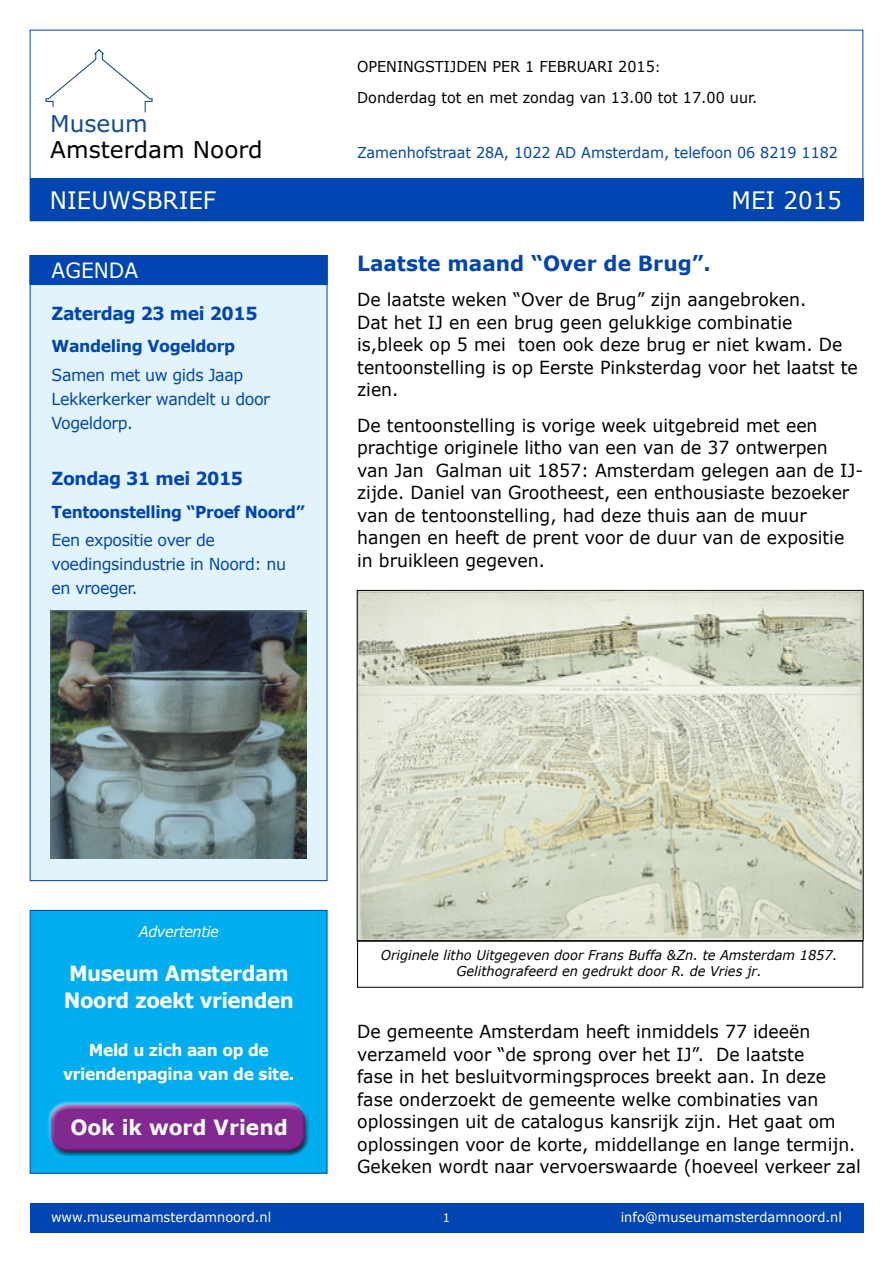
<style>
.page{position:relative;width:893px;height:1263px;background:#fff}
.page>*{position:absolute;margin:0;border:0;box-sizing:border-box;transform-origin:0 0}
.t1{font:24px "Verdana";color:#fff;scale:.96 1}
.t2{font:23.25px "Verdana";color:#000}
.t3{font:23.25px "Verdana";color:#124e90}
.t4{font:700 21px/27px "Verdana";letter-spacing:-.025em;color:#fff;scale:.94 1}
.t5{font:700 21px "Verdana";color:#0145b2;scale:.96 1}
.t6{font:700 21px "Verdana";color:#fff;scale:.96 1}
.t7{font:21px "Verdana";color:#fff;scale:.96 1}
.t8{font:18px/22.5px "Verdana";color:#000;scale:.96 1}
.t9{font:700 18px "Verdana";letter-spacing:-.025em;color:#0145b2;scale:.96 1}
.t10{font:16.5px/24px "Verdana";letter-spacing:-.025em;color:#0145b2;scale:.96 1}
.t11{font:700 16.5px/24px "Verdana";letter-spacing:-.025em;color:#fff;text-align:center;scale:.94 1}
.t12{font:700 16.5px "Verdana";letter-spacing:-.025em;color:#0145b2;scale:.94 1}
.t13{font:700 16.5px "Verdana";letter-spacing:-.025em;color:#0145b2;scale:.96 1}
.t14{font:15px/31px "Verdana";color:#000;scale:.96 1}
.t15{font:15px "Verdana";letter-spacing:-.005em;color:#0145b2;scale:.96 1}
.t16{font:italic 15px "Verdana";letter-spacing:-.025em;color:#fff;scale:.96 1}
.t17{font:italic 13.5px/16.5px "Verdana";color:#000;text-align:center;scale:.96 1}
.t18{font:13.5px "Verdana";color:#fff;scale:.96 1}
.t19{font:12px "Verdana";color:#fff;scale:.96 1}
.s1{font-size:13.5px}
</style>
<div class="page">
<div style="left:30px;top:179px;width:833px;height:42px;background:#0145b2"></div>
<div style="left:30px;top:1203px;width:833px;height:30px;background:#0145b2"></div>
<svg style="left:46px;top:49px;width:107px;height:64px"></svg>
<div style="left:30px;top:255px;width:297px;height:626px;background:#e1f4fd"></div>
<div style="left:30px;top:255px;width:297px;height:30px;background:#0145b2"></div>
<img style="left:359px;top:592px;width:503px;height:347px">
<div style="left:357px;top:941px;width:506px;height:47px;border:1px solid #000"></div>
<img style="left:51px;top:610px;width:255px;height:249px">
<div style="left:30px;top:910px;width:297px;height:264px;background:#00aeef;border:1px solid #0145b2"></div>
<div style="left:47px;top:1100px;width:259px;height:45px;background:#fff;opacity:.75"></div>
<div style="left:50px;top:1110px;width:260px;height:46px;background:#000;opacity:.75"></div>
<p class="t3" style="left:50px;top:108px;width:99px">Museum</p>
<p class="t2" style="left:50px;top:134px;width:214px">Amsterdam Noord</p>
<p class="t14" style="left:357px;top:51px;width:418px">OPENINGSTIJDEN PER 1 FEBRUARI 2015<span class="s1">:<br></span>Donderdag tot en met zondag van 13.00 tot 17.00 uur.</p>
<p class="t15" style="left:357px;top:143px;width:502px">Zamenhofstraat 28A, 1022 AD Amsterdam, telefoon 06 8219 1182</p>
<h1 class="t1" style="left:50px;top:185px;width:175px">NIEUWSBRIEF</h1>
<h1 class="t1" style="left:732px;top:185px;width:116px">MEI 2015</h1>
<p class="t7" style="left:52px;top:257px;width:92px">AGENDA</p>
<p class="t9" style="left:52px;top:302px;width:216px">Zaterdag 23 mei 2015</p>
<p class="t13" style="left:52px;top:336px;width:193px">Wandeling Vogeldorp</p>
<p class="t10" style="left:52px;top:363px;width:229px">Samen met uw gids Jaap<br>Lekkerkerker wandelt u door<br>Vogeldorp.</p>
<p class="t9" style="left:52px;top:467px;width:201px">Zondag 31 mei 2015</p>
<p class="t12" style="left:52px;top:501px;width:271px">Tentoonstelling “Proef Noord”</p>
<p class="t10" style="left:52px;top:528px;width:246px">Een expositie over de voedingsindustrie in Noord: nu en vroeger.</p>
<p class="t5" style="left:357px;top:250px;width:370px">Laatste maand “Over de Brug”.</p>
<p class="t8" style="left:357px;top:289px;width:523px">De laatste weken “Over de Brug” zijn aangebroken.<br>Dat het IJ en een brug geen gelukkige combinatie is,bleek op 5 mei toen ook deze brug er niet kwam. De tentoonstelling is op Eerste Pinksterdag voor het laatst te zien.</p>
<p class="t8" style="left:357px;top:414px;width:529px">De tentoonstelling is vorige week uitgebreid met een prachtige originele litho van een van de 37 ontwerpen van Jan Galman uit 1857: Amsterdam gelegen aan de IJ&shy;zijde. Daniel van Grootheest, een enthousiaste bezoeker van de tentoonstelling, had deze thuis aan de muur hangen en heeft de prent voor de duur van de expositie in bruikleen gegeven.</p>
<p class="t16" style="left:139px;top:921px;width:85px">Advertentie</p>
<p class="t4" style="left:64px;top:959px;width:246px">Museum Amsterdam<br>Noord zoekt vrienden</p>
<p class="t11" style="left:63px;top:1038px;width:248px">Meld u zich aan op de vriendenpagina van de site.</p>
<p class="t6" style="left:70px;top:1114px;width:228px">Ook ik word Vriend</p>
<p class="t17" style="left:381px;top:947px;width:477px">Originele litho Uitgegeven door Frans Buffa &amp;Zn. te Amsterdam 1857.<br>Gelithografeerd en gedrukt door R. de Vries jr.</p>
<p class="t8" style="left:357px;top:1020px;width:526px">De gemeente Amsterdam heeft inmiddels 77 ideeën verzameld voor “de sprong over het IJ”. De laatste<br>fase in het besluitvormingsproces breekt aan. In deze fase onderzoekt de gemeente welke combinaties van oplossingen uit de catalogus kansrijk zijn. Het gaat om oplossingen voor de korte, middellange en lange termijn.<br>Gekeken wordt naar vervoerswaarde (hoeveel verkeer zal</p>
<p class="t19" style="left:443px;top:1210px;width:9px">1</p>
<p class="t18" style="left:51px;top:1209px;width:231px">www.museumamsterdamnoord.nl</p>
<p class="t18" style="left:621px;top:1209px;width:232px">info@museumamsterdamnoord.nl</p>
</div>
